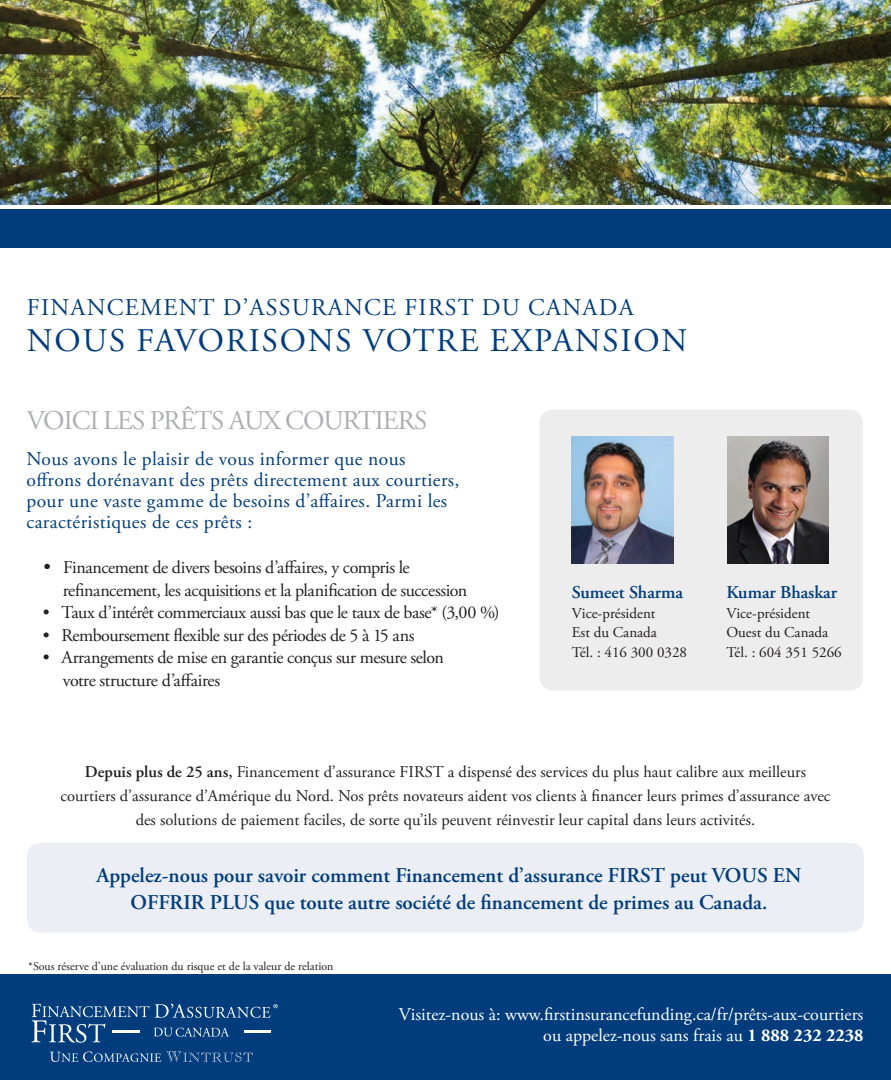
<style>
.page{position:relative;width:891px;height:1080px;background:#fff}
.page>*{position:absolute;margin:0;border:0;box-sizing:border-box;transform-origin:0 0}
.t1{font:33px "Adobe Garamond Pro";letter-spacing:.055em;color:#013d7d}
.t2{font:27px "Adobe Garamond Pro";letter-spacing:-.035em;color:#aeafb3}
.t3{font:24px "Adobe Garamond Pro";letter-spacing:.055em;color:#013d7d}
.t4{font:600 21px "Adobe Garamond Pro";color:#013d7d}
.t5{font:19.5px/21px "Adobe Garamond Pro";letter-spacing:.02em;color:#013d7d}
.Body_Text{font:18px "Adobe Garamond Pro";letter-spacing:-.025em;color:#231f20}
.t6{font:18px "Adobe Garamond Pro";color:#fff}
.t7{font:600 18px "Adobe Garamond Pro";color:#013d7d}
.t8{font:16.5px "Adobe Garamond Pro";color:#231f20}
.t9{font:15px "Adobe Garamond Pro";color:#231f20}
.t10{font:12px "Adobe Garamond Pro";color:#231f20}
.s1{font-size:19.5px}
.s2{font-weight:600}
.s3{font-weight:700}
</style>
<div class="page">
<div style="left:27px;top:843px;width:837px;height:89px;background:#ebeef5;border-radius:14px"></div>
<div style="left:0;top:975px;width:891px;height:105px;background:#013d7d"></div>
<img style="left:0;top:0;width:891px;height:204px">
<div style="left:0;top:209px;width:891px;height:39px;background:#013d7d"></div>
<div style="left:539px;top:410px;width:324px;height:281px;background:#ededee;border-radius:14px"></div>
<img style="left:572px;top:436px;width:101px;height:128px">
<img style="left:728px;top:436px;width:101px;height:128px">
<svg style="left:50px;top:1051px;width:203px;height:11px"></svg>
<svg style="left:31px;top:1004px;width:247px;height:39px"></svg>
<p class="t3" style="left:27px;top:293px;width:608px">FINANCEMENT D’ASSURANCE FIRST DU CANADA</p>
<p class="t1" style="left:27px;top:321px;width:662px">NOUS FAVORISONS VOTRE EXPANSION</p>
<p class="t2" style="left:27px;top:404px;width:402px">VOICI LES PRÊTS AUX COURTIERS</p>
<p class="t5" style="left:26px;top:449px;width:381px">Nous avons le plaisir de vous informer que nous</p>
<p class="t5" style="left:26px;top:470px;width:434px">offrons dorénavant des prêts directement aux courtiers, pour une vaste gamme de besoins d’affaires. Parmi les</p>
<p class="t5" style="left:26px;top:512px;width:227px">caractéristiques de ces prêts :</p>
<p class="Body_Text" style="left:43px;top:557px;width:368px"><span class="s1">•</span> Financement de divers besoins d’affaires, y compris le</p>
<p class="Body_Text" style="left:63px;top:579px;width:406px">refinancement, les acquisitions et la planification de succession</p>
<p class="Body_Text" style="left:43px;top:602px;width:458px">• Taux d’intérêt commerciaux aussi bas que le taux de base* (3,00 %)</p>
<p class="Body_Text" style="left:43px;top:624px;width:373px">• Remboursement flexible sur des périodes de 5 à 15 ans</p>
<p class="Body_Text" style="left:43px;top:647px;width:403px">• Arrangements de mise en garantie conçus sur mesure selon</p>
<p class="Body_Text" style="left:63px;top:669px;width:159px">votre structure d’affaires</p>
<p class="t7" style="left:572px;top:582px;width:113px">Sumeet Sharma</p>
<p class="t9" style="left:572px;top:604px;width:85px">Vice-président</p>
<p class="t9" style="left:572px;top:623px;width:87px">Est du Canada</p>
<p class="t9" style="left:572px;top:643px;width:117px">Tél. : 416 300 0328</p>
<p class="t7" style="left:726px;top:582px;width:112px">Kumar Bhaskar</p>
<p class="t9" style="left:726px;top:604px;width:85px">Vice-président</p>
<p class="t9" style="left:726px;top:623px;width:103px">Ouest du Canada</p>
<p class="t9" style="left:726px;top:643px;width:117px">Tél. : 604 351 5266</p>
<p class="t8" style="left:85px;top:762px;width:723px"><span class="s2">Depuis plus de 25 ans,</span> Financement d’assurance FIRST a dispensé des services du plus haut calibre aux meilleurs</p>
<p class="t8" style="left:60px;top:786px;width:772px">courtiers d’assurance d’Amérique du Nord. Nos prêts novateurs aident vos clients à financer leurs primes d’assurance avec</p>
<p class="t8" style="left:136px;top:810px;width:621px">des solutions de paiement faciles, de sorte qu’ils peuvent réinvestir leur capital dans leurs activités.</p>
<p class="t4" style="left:97px;top:864px;width:706px">Appelez-nous pour savoir comment Financement d’assurance FIRST peut VOUS EN</p>
<p class="t4" style="left:131px;top:891px;width:638px">OFFRIR PLUS que toute autre société de financement de primes au Canada.</p>
<p class="t10" style="left:28px;top:959px;width:307px">*Sous réserve d’une évaluation du risque et de la valeur de relation</p>
<p class="t6" style="left:399px;top:1004px;width:466px">Visitez-nous à: www.firstinsurancefunding.ca/fr/prêts-aux-courtiers</p>
<p class="t6" style="left:543px;top:1025px;width:322px">ou appelez-nous sans frais au <span class="s3">1 888 232 2238</span></p>
</div>
